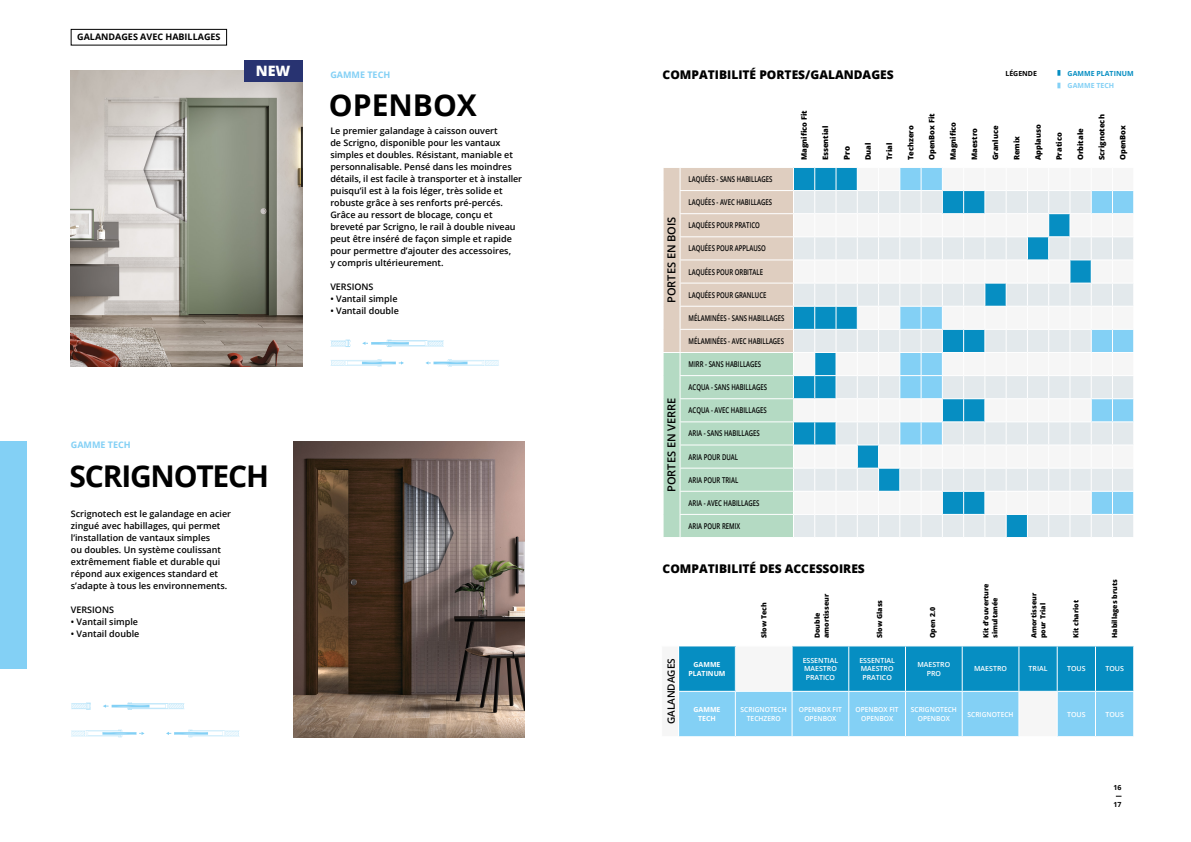
<style>
.page{position:relative;width:1191px;height:842px;background:#fff}
.page>*{position:absolute;margin:0;border:0;box-sizing:border-box;transform-origin:0 0}
.t1{font:700 30px "Open Sans";letter-spacing:-.04em;color:#000}
.t2{font:700 30px "Open Sans";color:#000}
.t3{font:800 14.3px "Open Sans";color:#fff}
.t4{font:800 12px "Open Sans";color:#000}
.t5{font:600 11px "Open Sans";color:#000}
.t6{font:600 10px "Open Sans";color:#000}
.t7{font:600 9px/12px "Open Sans";color:#000}
.t8{font:700 9px "Open Sans";color:#000}
.t9{font:700 9px "Open Sans";color:#83d0f5}
.t10{font:600 8px "Open Sans";color:#000;scale:.75 1}
.t11{font:800 8px "Open Sans";color:#000}
.t12{font:800 7.5px "Open Sans";color:#000}
.t13{font:800 7px/9px "Open Sans";color:#000}
.t14{font:600 7px/8.4px "Open Sans";color:#fff}
.t15{font:600 7px/8.4px "Open Sans";color:#fff;text-align:center;scale:.95 1}
.t16{font:700 7px/8.4px "Open Sans";color:#fff;text-align:center}
.t17{font:700 7px "Open Sans";color:#068ec2}
.t18{font:700 7px "Open Sans";color:#000}
.t19{font:700 7px "Open Sans";color:#83d0f5}
</style>
<div class="page">
<img style="left:293px;top:441px;width:231px;height:296px">
<div style="left:0;top:441px;width:27px;height:227px;background:#83d0f5"></div>
<svg style="left:663px;top:167px;width:471px;height:371px"></svg>
<svg style="left:679px;top:646px;width:454px;height:91px;background:#5eb9df"></svg>
<hr style="left:735px;top:736px;width:57px;height:1px;background:#fff">
<hr style="left:792px;top:736px;width:56px;height:1px;background:#fff">
<hr style="left:848px;top:736px;width:57px;height:1px;background:#fff">
<hr style="left:905px;top:736px;width:57px;height:1px;background:#fff">
<hr style="left:962px;top:736px;width:57px;height:1px;background:#fff">
<hr style="left:1019px;top:736px;width:38px;height:1px;background:#fff">
<hr style="left:1057px;top:736px;width:38px;height:1px;background:#fff">
<hr style="left:1095px;top:736px;width:39px;height:1px;background:#fff">
<img style="left:71px;top:71px;width:231px;height:296px">
<svg style="left:1057px;top:70px;width:3px;height:6px"></svg>
<svg style="left:1057px;top:83px;width:3px;height:5px"></svg>
<div style="left:244px;top:60px;width:58px;height:22px;background:#283371"></div>
<svg style="left:71px;top:702px;width:113px;height:8px"></svg>
<svg style="left:71px;top:730px;width:73px;height:7px"></svg>
<svg style="left:166px;top:730px;width:74px;height:7px"></svg>
<svg style="left:330px;top:340px;width:114px;height:7px"></svg>
<svg style="left:330px;top:359px;width:74px;height:8px"></svg>
<svg style="left:425px;top:359px;width:74px;height:8px"></svg>
<div style="left:71px;top:29px;width:156px;height:16px;border:1px solid #000"></div>
<p class="t8" style="left:77px;top:31px;width:145px">GALANDAGES AVEC HABILLAGES</p>
<h2 class="t3" style="left:256px;top:60px;width:36px">NEW</h2>
<p class="t18" style="left:1005px;top:68px;width:33px">LÉGENDE</p>
<h3 class="t4" style="left:662px;top:66px;width:233px">COMPATIBILITÉ PORTES/GALANDAGES</h3>
<p class="t9" style="left:330px;top:68px;width:61px">GAMME TECH</p>
<p class="t17" style="left:1067px;top:68px;width:67px">GAMME PLATINUM</p>
<p class="t19" style="left:1067px;top:81px;width:48px">GAMME TECH</p>
<p class="t9" style="left:71px;top:439px;width:61px">GAMME TECH</p>
<h1 class="t1" style="left:69px;top:454px;width:201px">SCRIGNOTECH</h1>
<p class="t7" style="left:71px;top:508px;width:162px">Scrignotech est le galandage en acier zingué avec habillages, qui permet l’installation de vantaux simples<br>ou doubles. Un système coulissant extrêmement fiable et durable qui répond aux exigences standard et s’adapte à tous les environnements.</p>
<p class="t7" style="left:71px;top:604px;width:45px">VERSIONS</p>
<p class="t7" style="left:71px;top:616px;width:69px">• Vantail simple</p>
<p class="t7" style="left:71px;top:628px;width:70px">• Vantail double</p>
<h1 class="t2" style="left:329px;top:84px;width:149px">OPENBOX</h1>
<p class="t7" style="left:330px;top:124px;width:193px">Le premier galandage à caisson ouvert<br>de Scrigno, disponible pour les vantaux simples et doubles. Résistant, maniable et personnalisable. Pensé dans les moindres détails, il est facile à transporter et à installer puisqu’il est à la fois léger, très solide et robuste grâce à ses renforts pré-percés.<br>Grâce au ressort de blocage, conçu et breveté par Scrigno, le rail à double niveau peut être inséré de façon simple et rapide pour permettre d’ajouter des accessoires,<br>y compris ultérieurement.</p>
<p class="t7" style="left:330px;top:280px;width:45px">VERSIONS</p>
<p class="t7" style="left:330px;top:292px;width:69px">• Vantail simple</p>
<p class="t7" style="left:330px;top:304px;width:70px">• Vantail double</p>
<p class="t5" style="left:664px;top:303px;width:88px;rotate:-90deg">PORTES EN BOIS</p>
<p class="t5" style="left:664px;top:492px;width:96px;rotate:-90deg">PORTES EN VERRE</p>
<p class="t10" style="left:688px;top:174px;width:113px">LAQUÉES - SANS HABILLAGES</p>
<p class="t10" style="left:688px;top:197px;width:113px">LAQUÉES - AVEC HABILLAGES</p>
<p class="t10" style="left:688px;top:220px;width:97px">LAQUÉES POUR PRATICO</p>
<p class="t10" style="left:688px;top:243px;width:104px">LAQUÉES POUR APPLAUSO</p>
<p class="t10" style="left:688px;top:266px;width:101px">LAQUÉES POUR ORBITALE</p>
<p class="t10" style="left:688px;top:289px;width:105px">LAQUÉES POUR GRANLUCE</p>
<p class="t10" style="left:688px;top:312px;width:129px">MÉLAMINÉES - SANS HABILLAGES</p>
<p class="t10" style="left:688px;top:336px;width:129px">MÉLAMINÉES - AVEC HABILLAGES</p>
<p class="t10" style="left:688px;top:359px;width:98px">MIRR - SANS HABILLAGES</p>
<p class="t10" style="left:688px;top:382px;width:106px">ACQUA - SANS HABILLAGES</p>
<p class="t10" style="left:688px;top:405px;width:106px">ACQUA - AVEC HABILLAGES</p>
<p class="t10" style="left:688px;top:428px;width:96px">ARIA - SANS HABILLAGES</p>
<p class="t10" style="left:688px;top:451px;width:67px">ARIA POUR DUAL</p>
<p class="t10" style="left:688px;top:474px;width:68px">ARIA POUR TRIAL</p>
<p class="t10" style="left:688px;top:497px;width:96px">ARIA - AVEC HABILLAGES</p>
<p class="t10" style="left:688px;top:521px;width:70px">ARIA POUR REMIX</p>
<p class="t12" style="left:798px;top:160px;width:52px;rotate:-90deg">Magnifico Fit</p>
<p class="t12" style="left:819px;top:160px;width:36px;rotate:-90deg">Essential</p>
<p class="t11" style="left:840px;top:160px;width:15px;rotate:-90deg">Pro</p>
<p class="t12" style="left:862px;top:160px;width:19px;rotate:-90deg">Dual</p>
<p class="t12" style="left:883px;top:160px;width:19px;rotate:-90deg">Trial</p>
<h3 class="t4" style="left:662px;top:559px;width:204px">COMPATIBILITÉ DES ACCESSOIRES</h3>
<p class="t12" style="left:905px;top:160px;width:36px;rotate:-90deg">Techzero</p>
<p class="t12" style="left:926px;top:160px;width:48px;rotate:-90deg">OpenBox Fit</p>
<p class="t12" style="left:947px;top:160px;width:40px;rotate:-90deg">Magnifico</p>
<p class="t12" style="left:968px;top:160px;width:34px;rotate:-90deg">Maestro</p>
<p class="t12" style="left:989px;top:160px;width:36px;rotate:-90deg">Granluce</p>
<p class="t12" style="left:1011px;top:160px;width:26px;rotate:-90deg">Remix</p>
<p class="t12" style="left:1032px;top:160px;width:37px;rotate:-90deg">Applauso</p>
<p class="t12" style="left:1053px;top:160px;width:29px;rotate:-90deg">Pratico</p>
<p class="t12" style="left:1074px;top:160px;width:33px;rotate:-90deg">Orbitale</p>
<p class="t13" style="left:759px;top:638px;width:37px;rotate:-90deg">Slow Tech</p>
<p class="t13" style="left:812px;top:638px;width:46px;rotate:-90deg">Double amortisseur</p>
<p class="t13" style="left:874px;top:638px;width:40px;rotate:-90deg">Slow Glass</p>
<p class="t13" style="left:927px;top:638px;width:33px;rotate:-90deg">Open 2.0</p>
<p class="t13" style="left:981px;top:638px;width:56px;rotate:-90deg">Kit d’ouverture simultanée</p>
<p class="t13" style="left:1029px;top:638px;width:47px;rotate:-90deg">Amortisseur pour Trial</p>
<p class="t13" style="left:1071px;top:638px;width:40px;rotate:-90deg">Kit chariot</p>
<p class="t12" style="left:1096px;top:160px;width:47px;rotate:-90deg">Scrignotech</p>
<p class="t12" style="left:1117px;top:160px;width:37px;rotate:-90deg">OpenBox</p>
<p class="t13" style="left:1109px;top:638px;width:60px;rotate:-90deg">Habillages bruts</p>
<p class="t6" style="left:664px;top:724px;width:68px;rotate:-90deg">GALANDAGES</p>
<p class="t16" style="left:688px;top:660px;width:39px">GAMME<br>PLATINUM</p>
<p class="t14" style="left:802px;top:656px;width:37px">ESSENTIAL<br>MAESTRO<br>PRATICO</p>
<p class="t14" style="left:859px;top:656px;width:37px">ESSENTIAL<br>MAESTRO<br>PRATICO</p>
<p class="t14" style="left:917px;top:660px;width:34px;text-align:center">MAESTRO<br>PRO</p>
<p class="t14" style="left:974px;top:664px;width:34px">MAESTRO</p>
<p class="t14" style="left:1028px;top:664px;width:20px">TRIAL</p>
<p class="t14" style="left:1067px;top:664px;width:20px">TOUS</p>
<p class="t14" style="left:1105px;top:664px;width:20px">TOUS</p>
<p class="t16" style="left:693px;top:705px;width:29px">GAMME<br>TECH</p>
<p class="t15" style="left:740px;top:706px;width:50px">SCRIGNOTECH<br>TECHZERO</p>
<p class="t15" style="left:799px;top:706px;width:47px">OPENBOX FIT<br>OPENBOX</p>
<p class="t15" style="left:855px;top:706px;width:47px">OPENBOX FIT<br>OPENBOX</p>
<p class="t15" style="left:910px;top:706px;width:50px">SCRIGNOTECH<br>OPENBOX</p>
<p class="t15" style="left:967px;top:710px;width:50px">SCRIGNOTECH</p>
<p class="t14" style="left:1067px;top:710px;width:20px">TOUS</p>
<p class="t14" style="left:1105px;top:710px;width:20px">TOUS</p>
<p class="t18" style="left:1113px;top:782px;width:9px">16</p>
<p class="t18" style="left:1113px;top:800px;width:9px">17</p>
</div>
